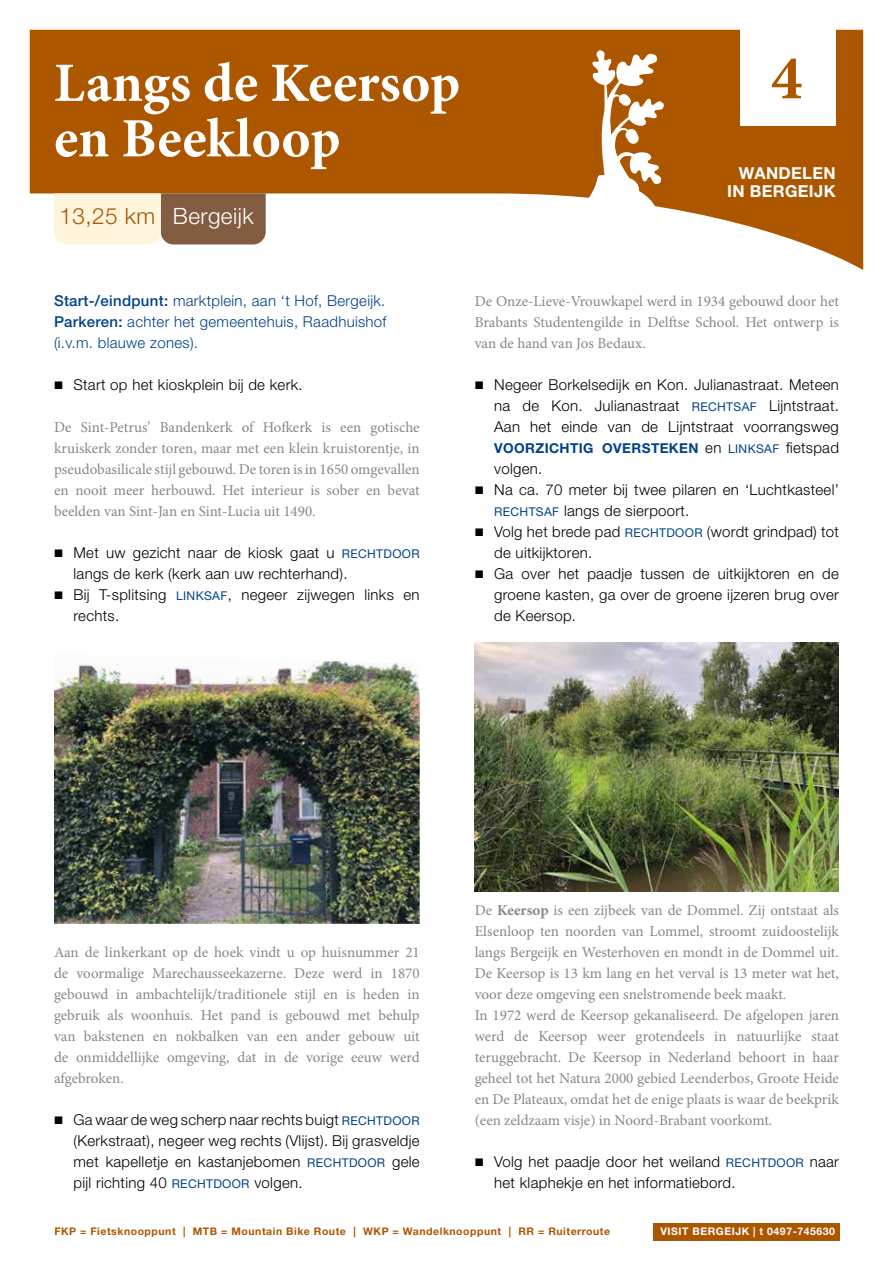
<style>
.page{position:relative;width:893px;height:1263px;background:#fff}
.page>*{position:absolute;margin:0;border:0;box-sizing:border-box;transform-origin:0 0}
.t1{font:700 63px "Minion Pro";color:#ad5600}
.t2{font:700 55.5px/55.5px "Minion Pro";color:#fff}
.t3{font:300 22.5px "Helvetica Neue LT Std";letter-spacing:.02em;color:#fff}
.t4{font:700 16.5px/18px "Helvetica Neue LT Std";letter-spacing:.02em;color:#fff;text-align:right}
.t5{font:15px/21px "Minion Pro";color:#878787;text-align:justify}
.t6{font:300 15px/21px "Helvetica Neue LT Std";letter-spacing:.02em;color:#000}
.t7{font:300 15px/21px "Helvetica Neue LT Std";letter-spacing:.02em;color:#004289;text-align:justify}
.t8{font:700 13.65px "Helvetica Neue LT Std";letter-spacing:.03em;color:#004289}
.t9{font:700 10.5px "Helvetica Neue LT Std";letter-spacing:.05em;color:#ad5600}
.t10{font:700 10.5px "Helvetica Neue LT Std";letter-spacing:.05em;color:#fff}
.s1{color:#ad5600}
.s2{font-weight:500}
.s3{font-family:"Work Sans";font-weight:400}
.s4{font-weight:400;font-size:12.15px;color:#004289}
.s5{font-weight:300;font-size:15px;color:#000}
.s6{font-weight:400;font-size:12.15px}
.s7{font-weight:700}
</style>
<div class="page">
<div style="left:653px;top:1224px;width:187px;height:17px;background:#ad5600"></div>
<svg style="left:30px;top:30px;width:833px;height:240px;fill:#ad5600"></svg>
<svg style="left:584px;top:50px;width:80px;height:158px"></svg>
<div style="left:740px;top:0;width:96px;height:125px;background:#fff"></div>
<svg style="left:54px;top:193px;width:212px;height:51px;background:#c2ab90"></svg>
<img style="left:54px;top:661px;width:366px;height:263px">
<img style="left:475px;top:642px;width:364px;height:250px">
<h2 class="t2" style="left:54px;top:55px;width:408px">Langs de Keersop en Beekloop</h2>
<h3 class="t3" style="left:60px;top:202px;width:196px"><span class="s1">13,25 km</span> Bergeijk</h3>
<h1 class="t1" style="left:771px;top:34px;width:33px">4</h1>
<p class="t4" style="left:727px;top:164px;width:110px">WANDELEN<br>IN BERGEIJK</p>
<p class="t7" style="left:54px;top:290px;width:334px"><span class="s2">Start-/eindpunt:</span> marktplein, aan ‘t Hof, Bergeijk.<br><span class="s2">Parkeren:</span> achter het gemeentehuis, Raadhuishof (i.v.m. blauwe zones).</p>
<p class="t6" style="left:54px;top:374px;width:250px"><span class="s3">▪</span> Start op het kioskplein bij de kerk.</p>
<p class="t5" style="left:54px;top:417px;width:367px">De Sint-Petrus’ Bandenkerk of Hofkerk is een gotische kruiskerk zonder toren, maar met een klein kruistorentje, in pseudobasilicale stijl gebouwd. De toren is in 1650 omgevallen en nooit meer herbouwd. Het interieur is sober en bevat beelden van Sint-Jan en Sint-Lucia uit 1490.</p>
<p class="t6" style="left:73px;top:542px;width:348px;text-indent:-19px"><span class="s3">▪</span> Met uw gezicht naar de kiosk gaat u <span class="s4">RECHTDOOR </span>langs de kerk (kerk aan uw rechterhand).</p>
<p class="t6" style="left:74px;top:584px;width:348px;text-indent:-20px"><span class="s3">▪</span> Bij T-splitsing <span class="s4">LINKSAF</span>, negeer zijwegen links en rechts.</p>
<p class="t5" style="left:475px;top:291px;width:366px">De Onze-Lieve-Vrouwkapel werd in 1934 gebouwd door het Brabants Studentengilde in Delftse School. Het ontwerp is van de hand van Jos Bedaux.</p>
<p class="t6" style="left:494px;top:374px;width:346px;text-align:justify;text-indent:-19px"><span class="s3">▪</span> Negeer Borkelsedijk en Kon. Julianastraat. Meteen na de Kon. Julianastraat <span class="s4">RECHTSAF</span> Lijntstraat.<br>Aan het einde van de Lijntstraat voorrangsweg</p>
<p class="t8" style="left:494px;top:440px;width:346px">VOORZICHTIG OVERSTEKEN <span class="s5">en</span> <span class="s6">LINKSAF</span> <span class="s5">fietspad</span></p>
<p class="t6" style="left:494px;top:458px;width:50px">volgen.</p>
<p class="t6" style="left:494px;top:479px;width:346px;text-indent:-19px"><span class="s3">▪</span> Na ca. 70 meter bij twee pilaren en ‘Luchtkasteel’<br><span class="s4">RECHTSAF</span> langs de sierpoort.</p>
<p class="t6" style="left:494px;top:521px;width:346px;text-indent:-19px"><span class="s3">▪</span> Volg het brede pad <span class="s4">RECHTDOOR</span> (wordt grindpad) tot de uitkijktoren.</p>
<p class="t6" style="left:494px;top:563px;width:346px;text-align:justify;text-indent:-20px"><span class="s3">▪</span> Ga over het paadje tussen de uitkijktoren en de groene kasten, ga over de groene ijzeren brug over de Keersop.</p>
<p class="t5" style="left:54px;top:942px;width:367px">Aan de linkerkant op de hoek vindt u op huisnummer 21 de voormalige Marechausseekazerne. Deze werd in 1870 gebouwd in ambachtelijk/traditionele stijl en is heden in gebruik als woonhuis. Het pand is gebouwd met behulp van bakstenen en nokbalken van een ander gebouw uit de onmiddellijke omgeving, dat in de vorige eeuw werd afgebroken.</p>
<p class="t6" style="left:73px;top:1109px;width:348px;text-align:justify;text-indent:-19px"><span class="s3">▪</span> Ga waar de weg scherp naar rechts buigt <span class="s4">RECHTDOOR </span>(Kerkstraat), negeer weg rechts (Vlijst). Bij grasveldje met kapelletje en kastanjebomen <span class="s4">RECHTDOOR</span> gele pijl richting 40 <span class="s4">RECHTDOOR</span> volgen.</p>
<p class="t5" style="left:475px;top:900px;width:366px;text-align:left">De <span class="s7">Keersop</span> is een zijbeek van de Dommel. Zij ontstaat als Elsenloop ten noorden van Lommel, stroomt zuidoostelijk langs Bergeijk en Westerhoven en mondt in de Dommel uit.<br>De Keersop is 13 km lang en het verval is 13 meter wat het, voor deze omgeving een snelstromende beek maakt.<br>In 1972 werd de Keersop gekanaliseerd. De afgelopen jaren werd de Keersop weer grotendeels in natuurlijke staat teruggebracht. De Keersop in Nederland behoort in haar geheel tot het Natura 2000 gebied Leenderbos, Groote Heide en De Plateaux, omdat het de enige plaats is waar de beekprik (een zeldzaam visje) in Noord-Brabant voorkomt.</p>
<p class="t6" style="left:494px;top:1151px;width:346px;text-indent:-20px"><span class="s3">▪</span> Volg het paadje door het weiland <span class="s4">RECHTDOOR</span> naar het klaphekje en het informatiebord.</p>
<p class="t9" style="left:54px;top:1225px;width:557px">FKP = Fietsknooppunt | MTB = Mountain Bike Route | WKP = Wandelknooppunt | RR = Ruiterroute</p>
<p class="t10" style="left:660px;top:1225px;width:176px">VISIT BERGEIJK | t 0497-745630</p>
</div>
